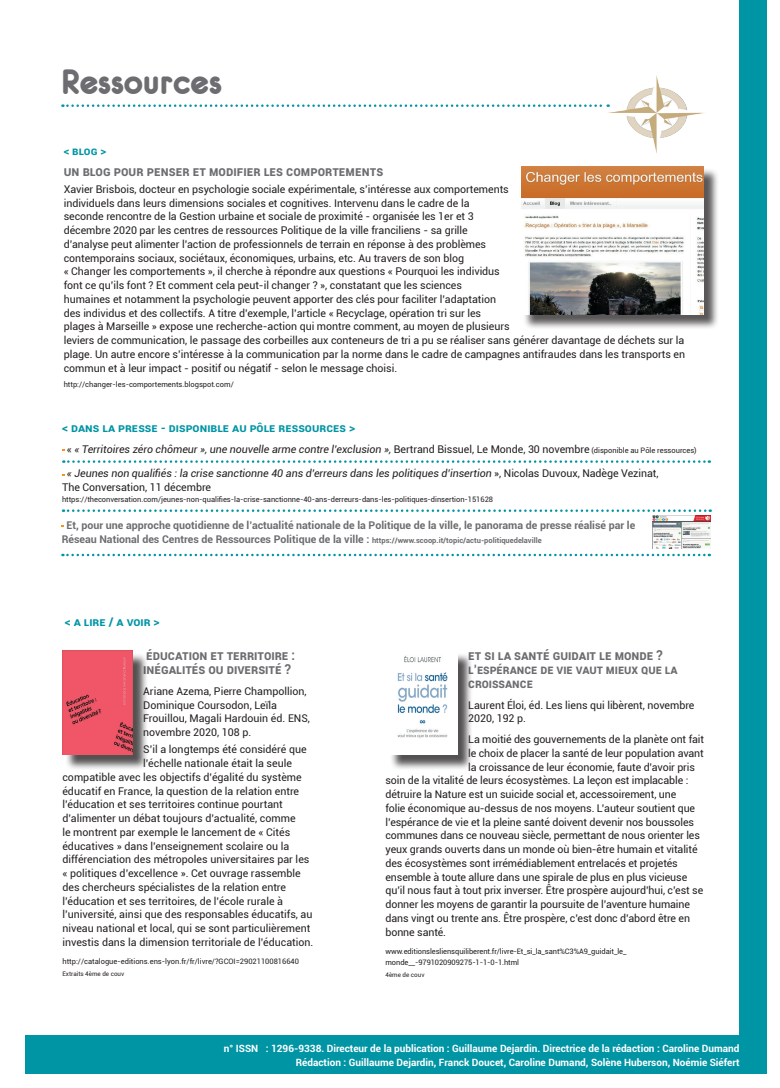
<style>
.page{position:relative;width:780px;height:1088px;background:#fff}
.page>*{position:absolute;margin:0;border:0;box-sizing:border-box;transform-origin:0 0}
.t1{font:37.5px "Eurofurencebold";color:#6c6d70}
.t2{font:700 13.62px/13.8px "Roboto";color:#6c6d70;scale:.92 1}
.t3{font:700 13.62px "Roboto";letter-spacing:.03em;color:#6c6d70;scale:.92 1}
.t4{font:700 13px/13.8px "Roboto";letter-spacing:.015em;color:#6c6d70;scale:.92 1}
.t5{font:700 11.88px "Roboto";color:#0095a5}
.t6{font:700 11.25px "Roboto";color:#0095a5}
.t7{font:10.62px/13.8px "Roboto";letter-spacing:-.005em;color:#231f20}
.t8{font:italic 10.62px/13.8px "Roboto";letter-spacing:-.005em;color:#231f20}
.t9{font:700 10.62px/13.8px "Roboto";color:#6c6d70}
.t10{font:700 10px/13.8px "Roboto";color:#fff;text-align:right}
.t11{font:7.5px/11.2px "Roboto";letter-spacing:-.005em;color:#231f20}
.t12{font:6.25px "Roboto";color:#231f20}
.s1{font-style:normal}
.s2{font-style:normal;font-size:7.5px}
.s3{font-size:7.5px}
</style>
<div class="page">
<svg style="left:62px;top:104px;width:545px;height:3px"></svg>
<img style="left:607px;top:75px;width:97px;height:78px">
<div style="left:739px;top:0;width:27px;height:1074px;background:#0095a5"></div>
<svg style="left:62px;top:554px;width:647px;height:2px"></svg>
<div style="left:25px;top:1036px;width:714px;height:38px;background:#0095a5"></div>
<div style="left:64px;top:653px;width:84px;height:118px;background:#231f20;opacity:.78"></div>
<img style="left:62px;top:651px;width:71px;height:104px">
<div style="left:389px;top:653px;width:84px;height:118px;background:#231f20;opacity:.78"></div>
<img style="left:389px;top:653px;width:68px;height:102px">
<div style="left:523px;top:168px;width:196px;height:162px;background:#231f20;opacity:.75"></div>
<img style="left:521px;top:166px;width:182px;height:148px">
<img style="left:652px;top:515px;width:58px;height:34px">
<svg style="left:63px;top:460px;width:646px;height:3px"></svg>
<svg style="left:63px;top:509px;width:647px;height:3px"></svg>
<h1 class="t1" style="left:61px;top:63px;width:162px">Ressources</h1>
<p class="t6" style="left:64px;top:143px;width:44px">&lt; blog &gt;</p>
<p class="t2" style="left:64px;top:163px;width:277px">un blog pour penser et modifier LES COMPORTE</p>
<p class="t2" style="left:345px;top:163px;width:19px">MENTS</p>
<p class="t7" style="left:64px;top:182px;width:622px">Xavier Brisbois, docteur en psychologie sociale expérimentale, s’intéresse aux comportements<br>individuels dans leurs dimensions sociales et cognitives. Intervenu dans le cadre de la<br>seconde rencontre de la Gestion urbaine et sociale de proximité - organisée les 1er et 3<br>décembre 2020 par les centres de ressources Politique de la ville franciliens - sa grille<br>d’analyse peut alimenter l’action de professionnels de terrain en réponse à des problèmes<br>contemporains sociaux, sociétaux, économiques, urbains, etc. Au travers de son blog<br>« Changer les comportements », il cherche à répondre aux questions « Pourquoi les individus<br>font ce qu’ils font ? Et comment cela peut-il changer ? », constatant que les sciences<br>humaines et notamment la psychologie peuvent apporter des clés pour faciliter l’adaptation<br>des individus et des collectifs. A titre d’exemple, l’article « Recyclage, opération tri sur les<br>plages à Marseille » expose une recherche-action qui montre comment, au moyen de plusieurs<br>leviers de communication, le passage des corbeilles aux conteneurs de tri a pu se réaliser sans générer davantage de déchets sur la plage. Un autre encore s’intéresse à la communication par la norme dans le cadre de campagnes antifraudes dans les transports en commun et à leur impact - positif ou négatif - selon le message choisi.</p>
<p class="t11" style="left:64px;top:378px;width:171px">http://changer-les-comportements.blogspot.com/</p>
<p class="t5" style="left:62px;top:419px;width:294px">&lt; dans la presse - disponible au Pôle ressources &gt;</p>
<p class="t8" style="left:67px;top:442px;width:631px"><span class="s1">«</span> « Territoires zéro chômeur », une nouvelle arme contre l’exclusion », <span class="s1">Bertrand Bissuel, Le Monde, 30 novembre</span> <span class="s2">(disponible au Pôle ressources)</span></p>
<p class="t8" style="left:62px;top:466px;width:598px;text-indent:5px">« Jeunes non qualifiés : la crise sanctionne 40 ans d’erreurs dans les politiques d’insertion <span class="s1">», Nicolas Duvoux, Nadège Vezinat,<br>The Conversation, 11 décembre</span></p>
<p class="t11" style="left:62px;top:493px;width:432px">https://theconversation.com/jeunes-non-qualifies-la-crise-sanctionne-40-ans-derreurs-dans-les-politiques-dinsertion-151628</p>
<p class="t9" style="left:62px;top:518px;width:575px;text-indent:5px">Et, pour une approche quotidienne de l’actualité nationale de la Politique de la ville, le panorama de presse réalisé par le<br>Réseau National des Centres de Ressources Politique de la ville : <span class="s3">https://www.scoop.it/topic/actu-politiquedelaville</span></p>
<p class="t5" style="left:65px;top:614px;width:97px">&lt; a lire / a voir &gt;</p>
<p class="t2" style="left:143px;top:648px;width:167px">Éducation et territoire : inégalités ou diversité ?</p>
<p class="t7" style="left:143px;top:684px;width:168px">Ariane Azema, Pierre Champollion,<br>Dominique Coursodon, Leïla<br>Frouillou, Magali Hardouin éd. ENS, novembre 2020, 108 p.</p>
<p class="t7" style="left:143px;top:742px;width:165px">S’il a longtemps été considéré que</p>
<p class="t7" style="left:143px;top:756px;width:150px">l’échelle nationale était la seule</p>
<p class="t7" style="left:62px;top:770px;width:241px">compatible avec les objectifs d’égalité du système</p>
<p class="t7" style="left:62px;top:783px;width:238px">éducatif en France, la question de la relation entre</p>
<p class="t7" style="left:62px;top:797px;width:222px">l’éducation et ses territoires continue pourtant</p>
<p class="t7" style="left:62px;top:811px;width:235px">d’alimenter un débat toujours d’actualité, comme</p>
<p class="t7" style="left:62px;top:825px;width:229px">le montrent par exemple le lancement de « Cités</p>
<p class="t7" style="left:62px;top:838px;width:228px">éducatives » dans l’enseignement scolaire ou la</p>
<p class="t7" style="left:62px;top:852px;width:248px">différenciation des métropoles universitaires par les</p>
<p class="t7" style="left:62px;top:866px;width:240px">« politiques d’excellence ». Cet ouvrage rassemble</p>
<p class="t7" style="left:62px;top:880px;width:225px">des chercheurs spécialistes de la relation entre</p>
<p class="t7" style="left:62px;top:893px;width:222px">l’éducation et ses territoires, de l’école rurale à</p>
<p class="t7" style="left:62px;top:907px;width:251px">l’université, ainsi que des responsables éducatifs, au</p>
<p class="t7" style="left:62px;top:921px;width:249px">niveau national et local, qui se sont particulièrement</p>
<p class="t7" style="left:62px;top:935px;width:252px">investis dans la dimension territoriale de l’éducation.</p>
<p class="t11" style="left:62px;top:956px;width:238px">http://catalogue-editions.ens-lyon.fr/fr/livre/?GCOI=29021100816640</p>
<p class="t12" style="left:62px;top:969px;width:63px">Extraits 4ème de couv</p>
<p class="t3" style="left:468px;top:646px;width:213px">et si la santé guidait le monde ?</p>
<p class="t4" style="left:468px;top:662px;width:228px">L’espérance de vie vaut mieux que la croissance</p>
<p class="t7" style="left:468px;top:697px;width:228px">Laurent Éloi, éd. Les liens qui libèrent, novembre<br>2020, 192 p.</p>
<p class="t7" style="left:468px;top:732px;width:237px">La moitié des gouvernements de la planète ont fait</p>
<p class="t7" style="left:468px;top:746px;width:237px">le choix de placer la santé de leur population avant</p>
<p class="t7" style="left:468px;top:759px;width:228px">la croissance de leur économie, faute d’avoir pris</p>
<p class="t7" style="left:385px;top:773px;width:304px">soin de la vitalité de leurs écosystèmes. La leçon est implacable :</p>
<p class="t7" style="left:385px;top:787px;width:292px">détruire la Nature est un suicide social et, accessoirement, une</p>
<p class="t7" style="left:385px;top:801px;width:311px">folie économique au-dessus de nos moyens. L’auteur soutient que</p>
<p class="t7" style="left:385px;top:814px;width:310px">l’espérance de vie et la pleine santé doivent devenir nos boussoles</p>
<p class="t7" style="left:385px;top:828px;width:316px">communes dans ce nouveau siècle, permettant de nous orienter les</p>
<p class="t7" style="left:385px;top:842px;width:313px">yeux grands ouverts dans un monde où bien-être humain et vitalité</p>
<p class="t7" style="left:385px;top:856px;width:294px">des écosystèmes sont irrémédiablement entrelacés et projetés</p>
<p class="t7" style="left:385px;top:869px;width:303px">ensemble à toute allure dans une spirale de plus en plus vicieuse</p>
<p class="t7" style="left:385px;top:883px;width:319px">qu’il nous faut à tout prix inverser. Être prospère aujourd’hui, c’est se</p>
<p class="t7" style="left:385px;top:897px;width:306px">donner les moyens de garantir la poursuite de l’aventure humaine</p>
<p class="t7" style="left:385px;top:911px;width:306px">dans vingt ou trente ans. Être prospère, c’est donc d’abord être en</p>
<p class="t7" style="left:385px;top:924px;width:62px">bonne santé.</p>
<p class="t11" style="left:385px;top:945px;width:242px">www.editionslesliensquiliberent.fr/livre-Et_si_la_sant%C3%A9_guidait_le_ monde__-9791020909275-1-1-0-1.html</p>
<p class="t12" style="left:385px;top:970px;width:40px">4ème de couv</p>
<p class="t10" style="left:224px;top:1041px;width:517px">n° ISSN : 1296-9338. Directeur de la publication : Guillaume Dejardin. Directrice de la rédaction : Caroline Dumand<br>Rédaction : Guillaume Dejardin, Franck Doucet, Caroline Dumand, Solène Huberson, Noémie Siéfert</p>
</div>
